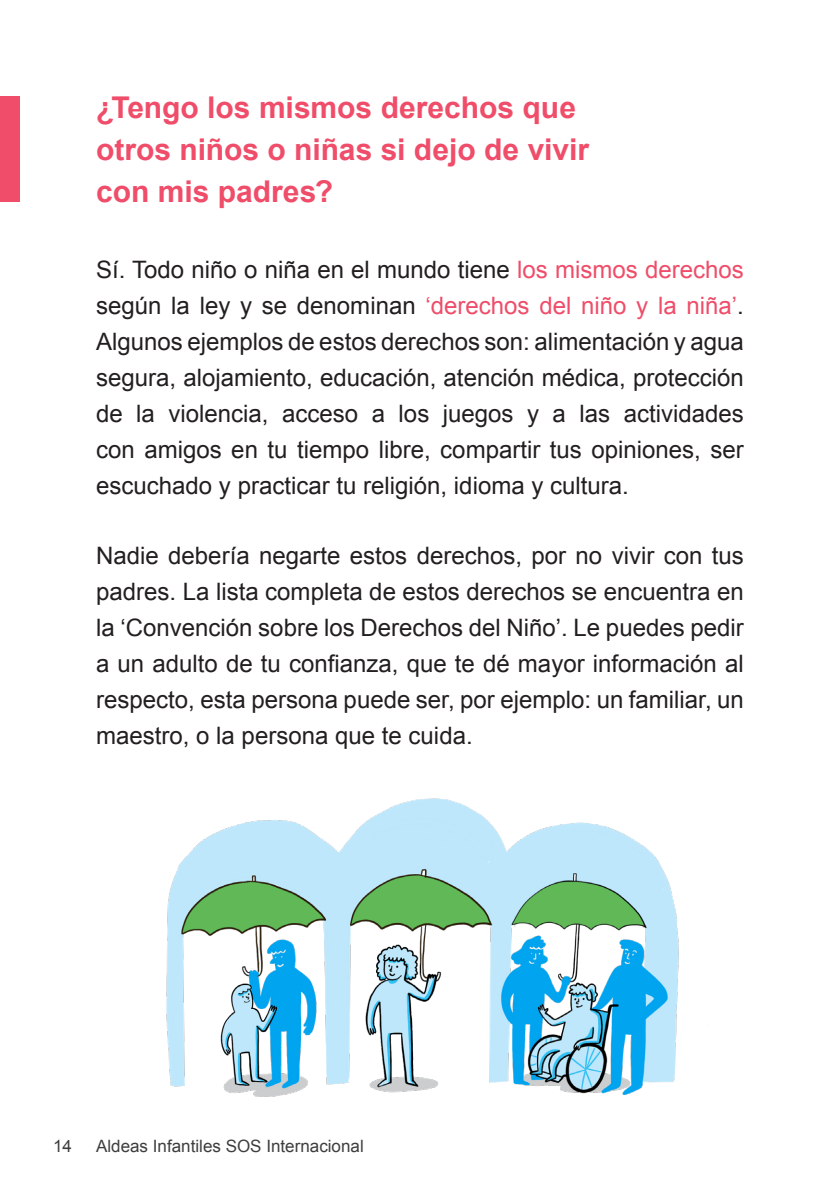
<style>
.page{position:relative;width:840px;height:1191px;background:#fff}
.page>*{position:absolute;margin:0;border:0;box-sizing:border-box;transform-origin:0 0}
.Heading_2-red{font:700 30px "Arial";color:#ef4d69}
.Body_Text{font:24px/36px "Arial";color:#231f20;text-align:justify}
.t1{font:17px "Arial";color:#3e3e3f}
.s1{color:#ef4d69}
</style>
<div class="page">
<img style="left:166px;top:798px;width:513px;height:299px">
<div style="left:0;top:96px;width:19px;height:106px;background:#ef4d69"></div>
<p class="Heading_2-red" style="left:96px;top:88px;width:481px">¿Tengo los mismos derechos que</p>
<p class="Heading_2-red" style="left:96px;top:130px;width:494px">otros niños o niñas si dejo de vivir</p>
<p class="Heading_2-red" style="left:96px;top:172px;width:238px">con mis padres?</p>
<p class="Body_Text" style="left:96px;top:251px;width:649px">Sí. Todo niño o niña en el mundo tiene <span class="s1">los mismos derechos </span>según la ley y se denominan <span class="s1">‘derechos del niño y la niña’</span>.<br>Algunos ejemplos de estos derechos son: alimentación y agua segura, alojamiento, educación, atención médica, protección de la violencia, acceso a los juegos y a las actividades con amigos en tu tiempo libre, compartir tus opiniones, ser escuchado y practicar tu religión, idioma y cultura.</p>
<p class="Body_Text" style="left:96px;top:537px;width:649px">Nadie debería negarte estos derechos, por no vivir con tus padres. La lista completa de estos derechos se encuentra en la ‘Convención sobre los Derechos del Niño’. Le puedes pedir a un adulto de tu confianza, que te dé mayor información al respecto, esta persona puede ser, por ejemplo: un familiar, un maestro, o la persona que te cuida.</p>
<p class="t1" style="left:53px;top:1135px;width:20px">14</p>
<p class="t1" style="left:96px;top:1134px;width:269px">Aldeas Infantiles SOS Internacional</p>
</div>
